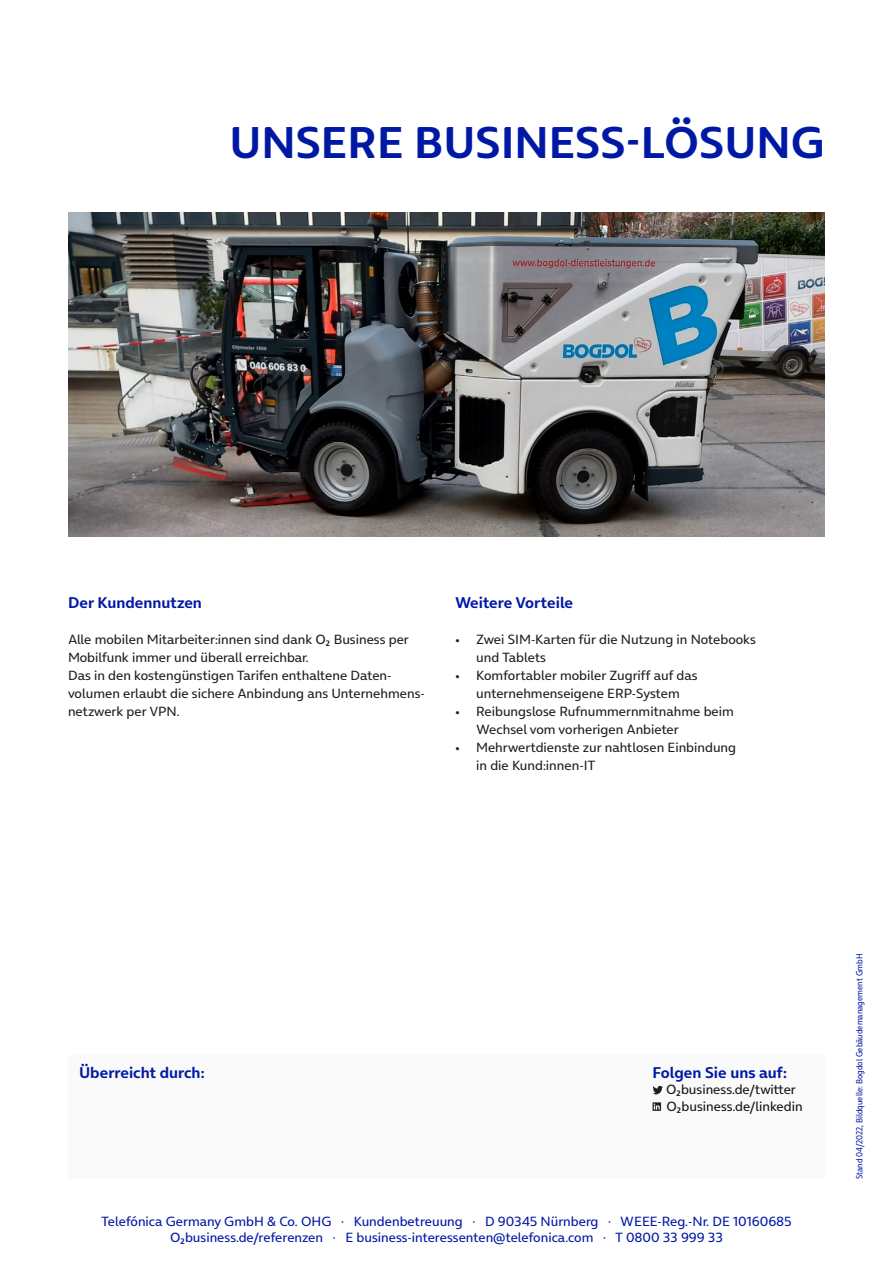
<style>
.page{position:relative;width:893px;height:1263px;background:#fff}
.page>*{position:absolute;margin:0;border:0;box-sizing:border-box;transform-origin:0 0}
.t1{font:700 45px "On Air";color:#0019a5}
.t2{font:700 15.75px "On Air";color:#0019a5}
.t3{font:13.5px/18px "On Air";color:#1f1f1f}
.t4{font:13.5px/16.5px "On Air";color:#0019a5;text-align:center}
.t5{font:13.5px/16.5px "On Air";color:#181716}
.t6{font:9px "On Air";color:#0019a5;scale:.87 1}
</style>
<div class="page">
<img style="left:68px;top:212px;width:757px;height:324px">
<div style="left:68px;top:1056px;width:757px;height:123px;background:#fafafa"></div>
<svg style="left:652px;top:1086px;width:11px;height:8px"></svg>
<svg style="left:652px;top:1102px;width:9px;height:9px"></svg>
<h1 class="t1" style="left:229px;top:104px;width:597px">UNSERE BUSINESS-LÖSUNG</h1>
<p class="t2" style="left:68px;top:589px;width:135px">Der Kundennutzen</p>
<p class="t3" style="left:68px;top:629px;width:358px">Alle mobilen Mitarbeiter:innen sind dank π Business per Mobilfunk immer und überall erreichbar.<br>Das in den kostengünstigen Tarifen enthaltene Daten&shy;volumen erlaubt die sichere Anbindung ans Unternehmens&shy;netzwerk per VPN.</p>
<p class="t2" style="left:455px;top:589px;width:120px">Weitere Vorteile</p>
<p class="t3" style="left:476px;top:629px;width:281px;text-indent:-21px">• Zwei SIM-Karten für die Nutzung in Notebooks und Tablets</p>
<p class="t3" style="left:455px;top:665px;width:244px;text-align:center">• Komfortabler mobiler Zugriff auf das unternehmenseigene ERP-System</p>
<p class="t3" style="left:476px;top:701px;width:259px;text-indent:-21px">• Reibungslose Rufnummernmitnahme beim<br>Wechsel vom vorherigen Anbieter</p>
<p class="t3" style="left:476px;top:737px;width:261px;text-indent:-21px">• Mehrwertdienste zur nahtlosen Einbindung in die Kund:innen-IT</p>
<p class="t2" style="left:79px;top:1059px;width:127px">Überreicht durch:</p>
<p class="t2" style="left:652px;top:1059px;width:136px">Folgen Sie uns auf:</p>
<p class="t5" style="left:666px;top:1080px;width:138px">πbusiness.de/twitter πbusiness.de/linkedin</p>
<p class="t4" style="left:101px;top:1211px;width:692px">Telefónica Germany GmbH &amp; Co. OHG · Kundenbetreuung · D 90345 Nürnberg · WEEE-Reg.-Nr. DE 10160685 πbusiness.de/referenzen · E business-interessenten@telefonica.com · T 0800 33 999 33</p>
<p class="t6" style="left:852px;top:1179px;width:261px;rotate:-90deg">Stand 04/2022, Bildquelle: Bogdol Gebäudemanagement GmbH</p>
</div>
